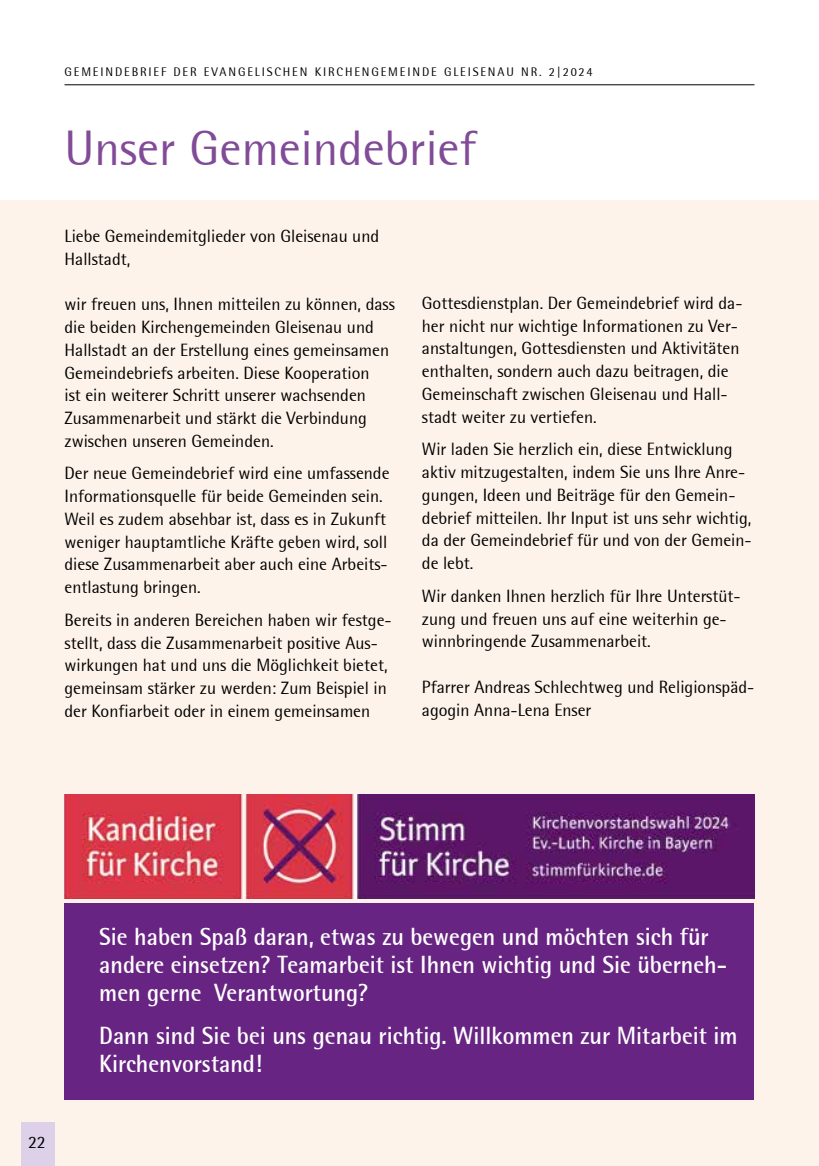
<style>
.page{position:relative;width:819px;height:1166px;background:#fff}
.page>*{position:absolute;margin:0;border:0;box-sizing:border-box;transform-origin:0 0}
.t1{font:49px "Rotis Semi Sans";color:#814b97}
.t2{font:700 24.5px/28px "Rotis Semi Sans";color:#fff;scale:.95 1}
.t3{font:17.5px/22.8px "Rotis Semi Sans";color:#000}
.t4{font:12.25px "Rotis Semi Sans";letter-spacing:.15em;color:#000}
</style>
<div class="page">
<div style="left:0;top:201px;width:819px;height:965px;background:#fef3ea"></div>
<div style="left:64px;top:903px;width:690px;height:197px;background:#672482"></div>
<img style="left:64px;top:794px;width:690px;height:104px">
<hr style="left:64px;top:84px;width:690px;height:1px;background:#000">
<div style="left:21px;top:1123px;width:34px;height:43px;background:#dcd1e8"></div>
<p class="t4" style="left:64px;top:64px;width:529px">GEMEINDEBRIEF DER EVANGELISCHEN KIRCHENGEMEINDE GLEISENAU NR. 2|2024</p>
<h1 class="t1" style="left:64px;top:119px;width:413px">Unser Gemeindebrief</h1>
<p class="t3" style="left:64px;top:225px;width:316px">Liebe Gemeindemitglieder von Gleisenau und<br>Hallstadt,</p>
<p class="t3" style="left:64px;top:293px;width:332px">wir freuen uns, Ihnen mitteilen zu können, dass die beiden Kirchengemeinden Gleisenau und Hallstadt an der Erstellung eines gemeinsamen Gemeindebriefs arbeiten. Diese Kooperation<br>ist ein weiterer Schritt unserer wachsenden Zusammenarbeit und stärkt die Verbindung zwischen unseren Gemeinden.</p>
<p class="t3" style="left:64px;top:462px;width:326px">Der neue Gemeindebrief wird eine umfassende Informationsquelle für beide Gemeinden sein.<br>Weil es zudem absehbar ist, dass es in Zukunft weniger hauptamtliche Kräfte geben wird, soll diese Zusammenarbeit aber auch eine Arbeits&shy;entlastung bringen.</p>
<p class="t3" style="left:64px;top:608px;width:328px">Bereits in anderen Bereichen haben wir festge&shy;stellt, dass die Zusammenarbeit positive Aus&shy;wirkungen hat und uns die Möglichkeit bietet, gemeinsam stärker zu werden: Zum Beispiel in der Konfiarbeit oder in einem gemeinsamen</p>
<p class="t3" style="left:422px;top:291px;width:322px">Gottesdienstplan. Der Gemeindebrief wird da&shy;her nicht nur wichtige Informationen zu Ver&shy;anstaltungen, Gottesdiensten und Aktivitäten enthalten, sondern auch dazu beitragen, die Gemeinschaft zwischen Gleisenau und Hall&shy;stadt weiter zu vertiefen.</p>
<p class="t3" style="left:422px;top:438px;width:331px">Wir laden Sie herzlich ein, diese Entwicklung aktiv mitzugestalten, indem Sie uns Ihre Anre&shy;gungen, Ideen und Beiträge für den Gemein&shy;debrief mitteilen. Ihr Input ist uns sehr wichtig, da der Gemeindebrief für und von der Gemein&shy;de lebt.</p>
<p class="t3" style="left:422px;top:584px;width:320px">Wir danken Ihnen herzlich für Ihre Unterstüt&shy;zung und freuen uns auf eine weiterhin ge&shy;winnbringende Zusammenarbeit.</p>
<p class="t3" style="left:422px;top:675px;width:334px">Pfarrer Andreas Schlechtweg und Religionspäd&shy;agogin Anna-Lena Enser</p>
<p class="t3" style="left:28px;top:1130px;width:19px">22</p>
<h2 class="t2" style="left:99px;top:922px;width:662px">Sie haben Spaß daran, etwas zu bewegen und möchten sich für andere einsetzen? Teamarbeit ist Ihnen wichtig und Sie überneh&shy;men gerne Verantwortung?</h2>
<h2 class="t2" style="left:99px;top:1021px;width:673px">Dann sind Sie bei uns genau richtig. Willkommen zur Mitarbeit im<br>Kirchenvorstand!</h2>
</div>
